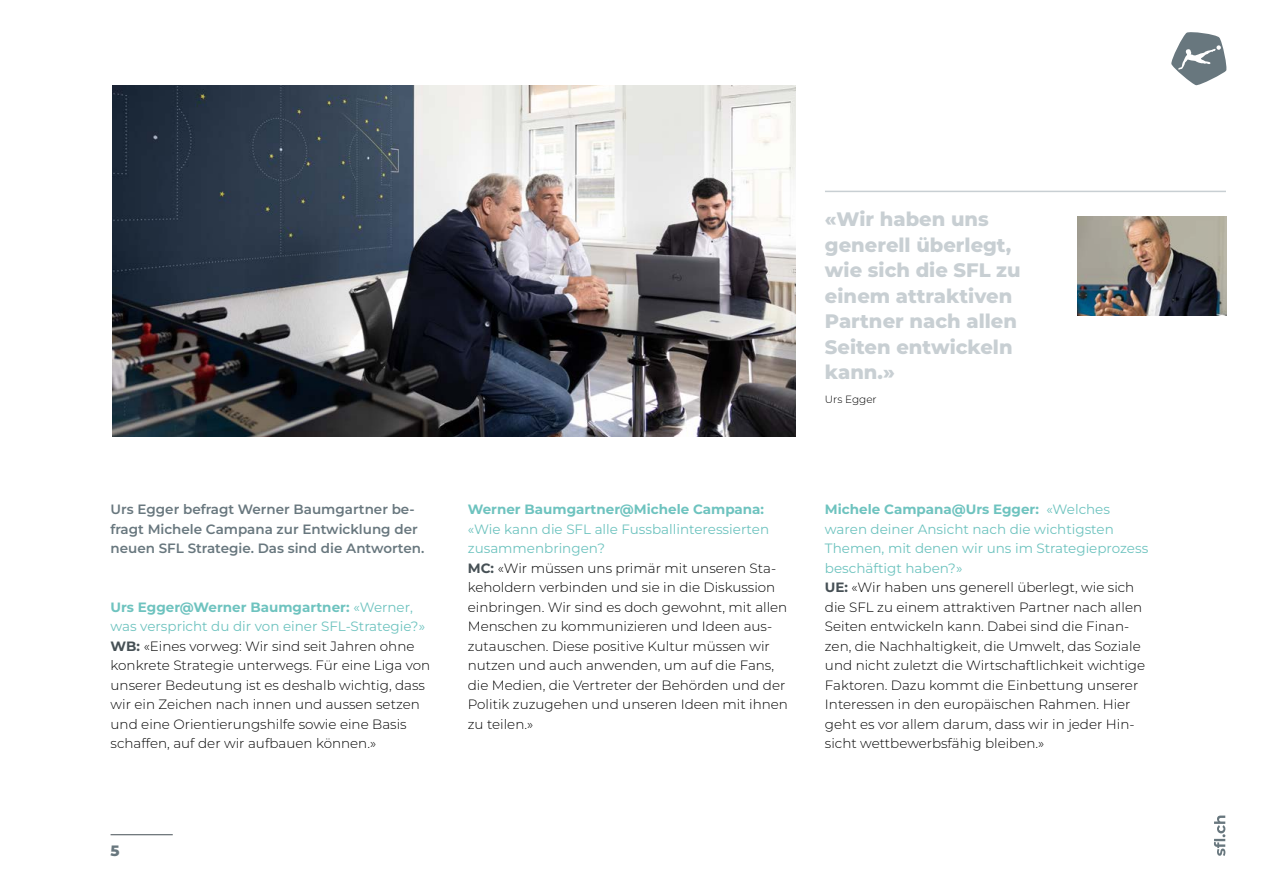
<style>
.page{position:relative;width:1263px;height:893px;background:#fff}
.page>*{position:absolute;margin:0;border:0;box-sizing:border-box;transform-origin:0 0}
.copy{font:800 19.5px/25.5px "Montserrat";color:#c8cfd3}
.t1{font:800 15px "Montserrat";color:#68777e}
.copy-2{font:300 13.5px/19.5px "Montserrat";color:#000}
.Frage_Interview{font:13.5px/19.5px "Montserrat";color:#6ec3bf}
.Lead{font:600 13.5px/19.5px "Montserrat";color:#68777e}
.copy-3{font:300 10.5px "Montserrat";color:#000}
.s1{font-weight:700}
.s2{font-weight:700;color:#465055}
</style>
<div class="page">
<img style="left:113px;top:85px;width:682px;height:351px">
<hr style="left:825px;top:191px;width:401px;height:1px;background:#c8cfd3">
<img style="left:1077px;top:216px;width:149px;height:99px">
<hr style="left:111px;top:834px;width:62px;height:1px;background:#465055">
<svg style="left:1214px;top:815px;width:11px;height:41px"></svg>
<svg style="left:1171px;top:32px;width:56px;height:54px"></svg>
<p class="copy" style="left:825px;top:205px;width:197px">«Wir haben uns generell überlegt, wie sich die SFL zu einem attraktiven<br>Partner nach allen<br>Seiten entwickeln kann.»</p>
<p class="copy-3" style="left:825px;top:392px;width:53px">Urs Egger</p>
<p class="Lead" style="left:111px;top:499px;width:315px">Urs Egger befragt Werner Baumgartner be&shy;fragt Michele Campana zur Entwicklung der neuen SFL Strategie. Das sind die Antworten.</p>
<p class="Frage_Interview" style="left:111px;top:597px;width:316px"><span class="s1">Urs Egger@Werner Baumgartner:</span> «Werner, was verspricht du dir von einer SFL-Strategie?»</p>
<p class="copy-2" style="left:111px;top:636px;width:321px"><span class="s2">WB:</span> «Eines vorweg: Wir sind seit Jahren ohne konkrete Strategie unterwegs. Für eine Liga von unserer Bedeutung ist es deshalb wichtig, dass wir ein Zeichen nach innen und aussen setzen und eine Orientierungshilfe sowie eine Basis schaffen, auf der wir aufbauen können.»</p>
<p class="t1" style="left:111px;top:840px;width:11px">5</p>
<p class="Frage_Interview" style="left:468px;top:499px;width:303px"><span class="s1">Werner Baumgartner@Michele Campana: </span>«Wie kann die SFL alle Fussballinteressierten zusammenbringen?</p>
<p class="copy-2" style="left:468px;top:558px;width:322px"><span class="s2">MC:</span> «Wir müssen uns primär mit unseren Sta&shy;keholdern verbinden und sie in die Diskussion einbringen. Wir sind es doch gewohnt, mit allen Menschen zu kommunizieren und Ideen aus&shy;zutauschen. Diese positive Kultur müssen wir nutzen und auch anwenden, um auf die Fans, die Medien, die Vertreter der Behörden und der Politik zuzugehen und unseren Ideen mit ihnen zu teilen.»</p>
<p class="Frage_Interview" style="left:825px;top:499px;width:325px"><span class="s1">Michele Campana@Urs Egger:</span> «Welches waren deiner Ansicht nach die wichtigsten Themen, mit denen wir uns im Strategieprozess beschäftigt haben?»</p>
<p class="copy-2" style="left:825px;top:577px;width:322px"><span class="s2">UE:</span> «Wir haben uns generell überlegt, wie sich die SFL zu einem attraktiven Partner nach allen Seiten entwickeln kann. Dabei sind die Finan&shy;zen, die Nachhaltigkeit, die Umwelt, das Soziale und nicht zuletzt die Wirtschaftlichkeit wichtige Faktoren. Dazu kommt die Einbettung unserer Interessen in den europäischen Rahmen. Hier geht es vor allem darum, dass wir in jeder Hin&shy;sicht wettbewerbsfähig bleiben.»</p>
</div>
